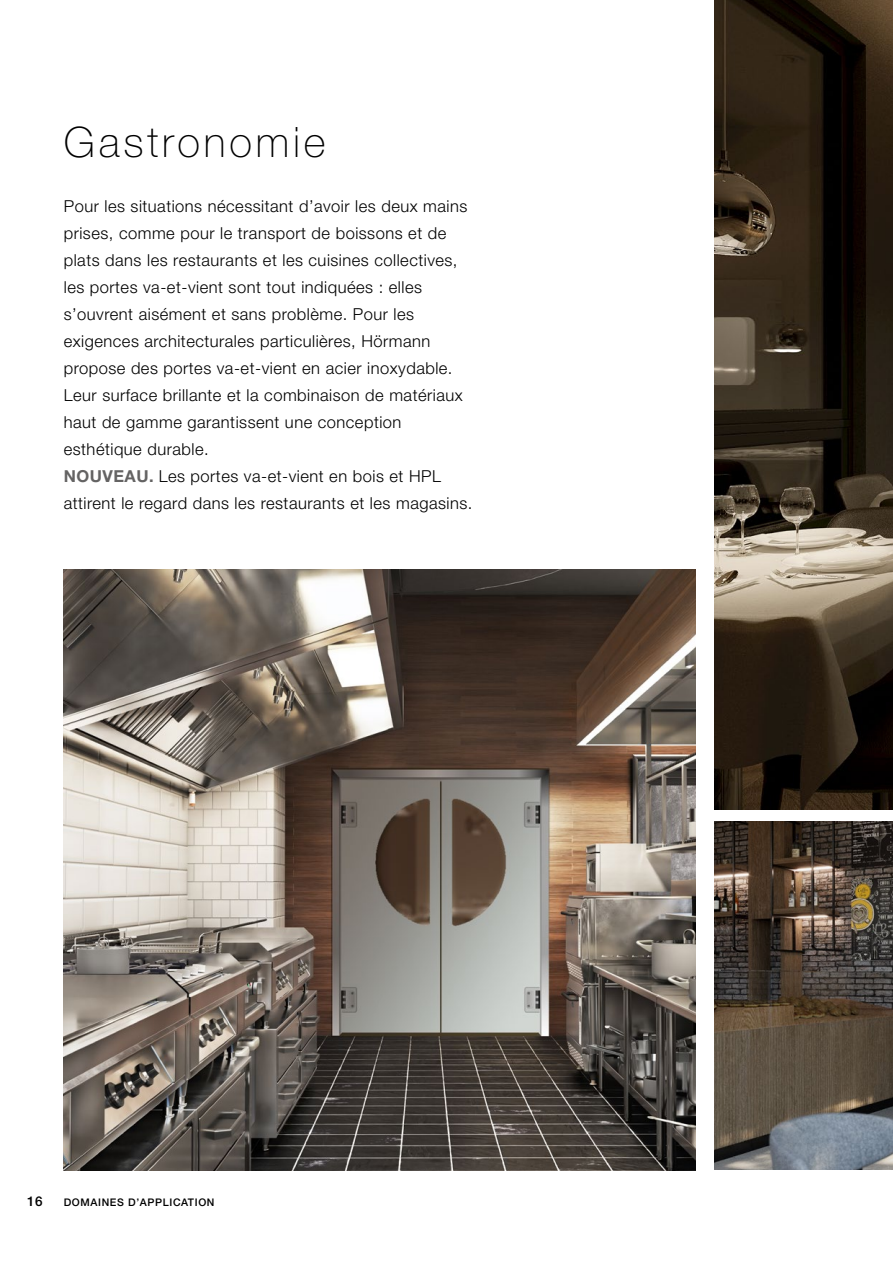
<style>
.page{position:relative;width:893px;height:1263px;background:#fff}
.page>*{position:absolute;margin:0;border:0;box-sizing:border-box;transform-origin:0 0}
.t1{font:100 42px "Hoermann Helvetica Neue";letter-spacing:.09em;color:#000}
.t2{font:300 16.5px/27px "Hoermann Helvetica Neue";letter-spacing:.03em;color:#000}
.t3{font:500 13.5px "Hoermann Helvetica Neue";color:#000}
.t4{font:500 10.5px "Hoermann Helvetica Neue";letter-spacing:.06em;color:#000}
.s1{font-weight:700;color:#646363}
</style>
<div class="page">
<img style="left:64px;top:570px;width:631px;height:600px">
<img style="left:714px;top:0;width:179px;height:809px">
<img style="left:714px;top:821px;width:179px;height:348px">
<h1 class="t1" style="left:64px;top:113px;width:263px">Gastronomie</h1>
<p class="t2" style="left:64px;top:191px;width:410px">Pour les situations nécessitant d’avoir les deux mains prises, comme pour le transport de boissons et de plats dans les restaurants et les cuisines collectives, les portes va-et-vient sont tout indiquées : elles s’ouvrent aisément et sans problème. Pour les exigences architecturales particulières, Hörmann propose des portes va-et-vient en acier inoxydable.<br>Leur surface brillante et la combinaison de matériaux haut de gamme garantissent une conception esthétique durable.<br><span class="s1">NOUVEAU.</span> Les portes va-et-vient en bois et HPL attirent le regard dans les restaurants et les magasins.</p>
<p class="t3" style="left:27px;top:1192px;width:17px">16</p>
<p class="t4" style="left:64px;top:1195px;width:152px">DOMAINES D’APPLICATION</p>
</div>
